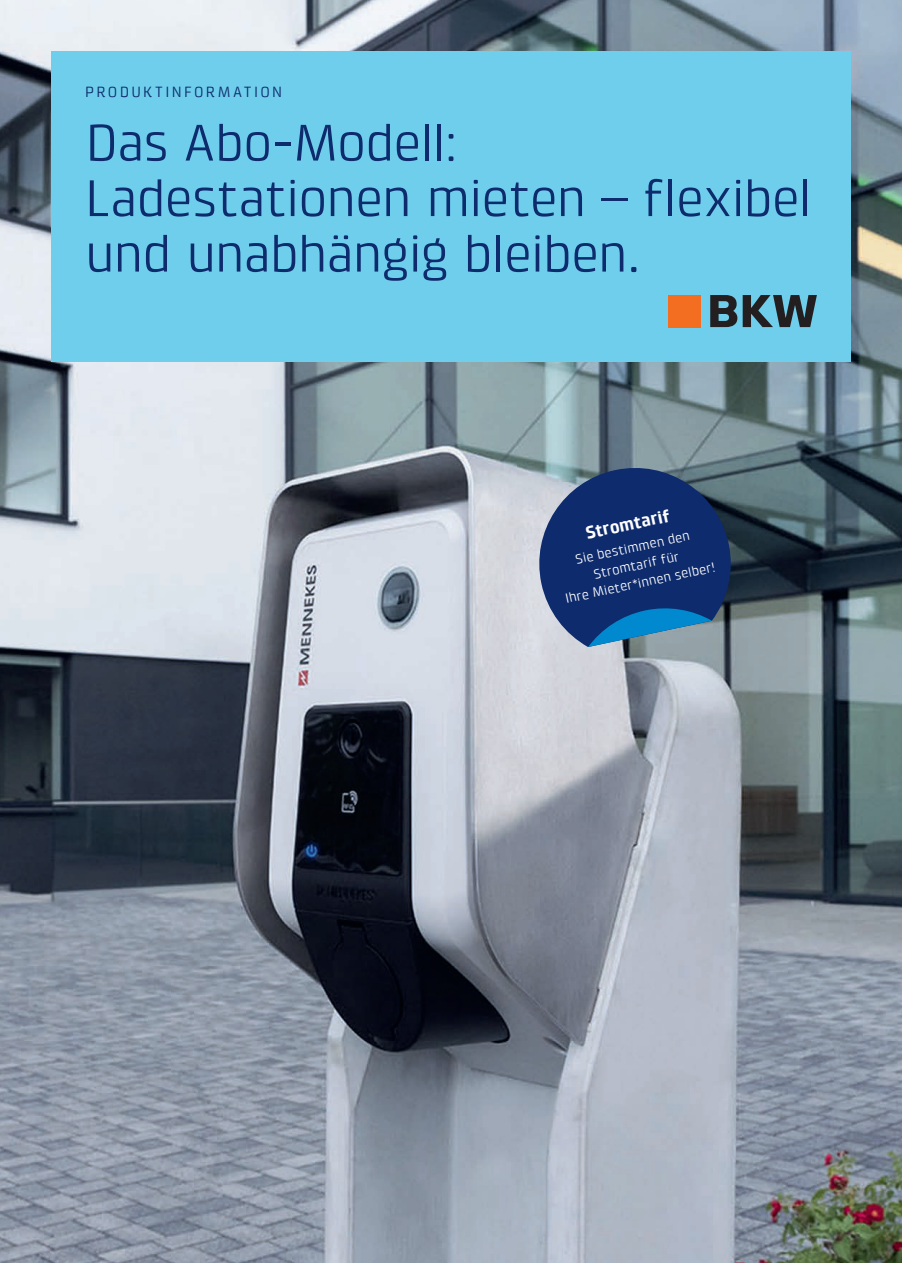
<style>
.page{position:relative;width:902px;height:1263px;background:#fff}
.page>*{position:absolute;margin:0;border:0;box-sizing:border-box;transform-origin:0 0}
.BKW_Headline_35_37pt{font:52.5px/55.5px "Klint Pro";letter-spacing:-.015em;color:#0d2b6d}
.BKW_Copy_8_5_12pt_Re{font:700 18px "Klint Pro";color:#fff}
.BKW_Cover_Rubrik_10{font:15px "Klint Pro";letter-spacing:.155em;color:#0d2b6d}
.BKW_Copy_8_5_12pt_Re-2{font:13.5px/18px "Klint Pro";color:#fff;text-align:center}
</style>
<div class="page">
<img style="left:0;top:0;width:901px;height:1263px">
<div style="left:51px;top:51px;width:799px;height:310px;background:#6eceeb"></div>
<div style="left:668px;top:295px;width:32px;height:32px;background:#f36e21"></div>
<svg style="left:710px;top:295px;width:106px;height:32px"></svg>
<svg style="left:530px;top:459px;width:204px;height:188px;background:#345383"></svg>
<p class="BKW_Cover_Rubrik_10" style="left:85px;top:83px;width:199px">PRODUKTINFORMATION</p>
<p class="BKW_Headline_35_37pt" style="left:85px;top:115px;width:728px">Das Abo-Modell:<br>Ladestationen mieten – flexibel und unabhängig bleiben.</p>
<p class="BKW_Copy_8_5_12pt_Re" style="left:583px;top:523px;width:87px;rotate:-12deg">Stromtarif</p>
<p class="BKW_Copy_8_5_12pt_Re-2" style="left:556px;top:554px;width:154px;rotate:-12deg">Sie bestimmen den<br>Stromtarif für<br>Ihre Mieter*innen selber!</p>
</div>
